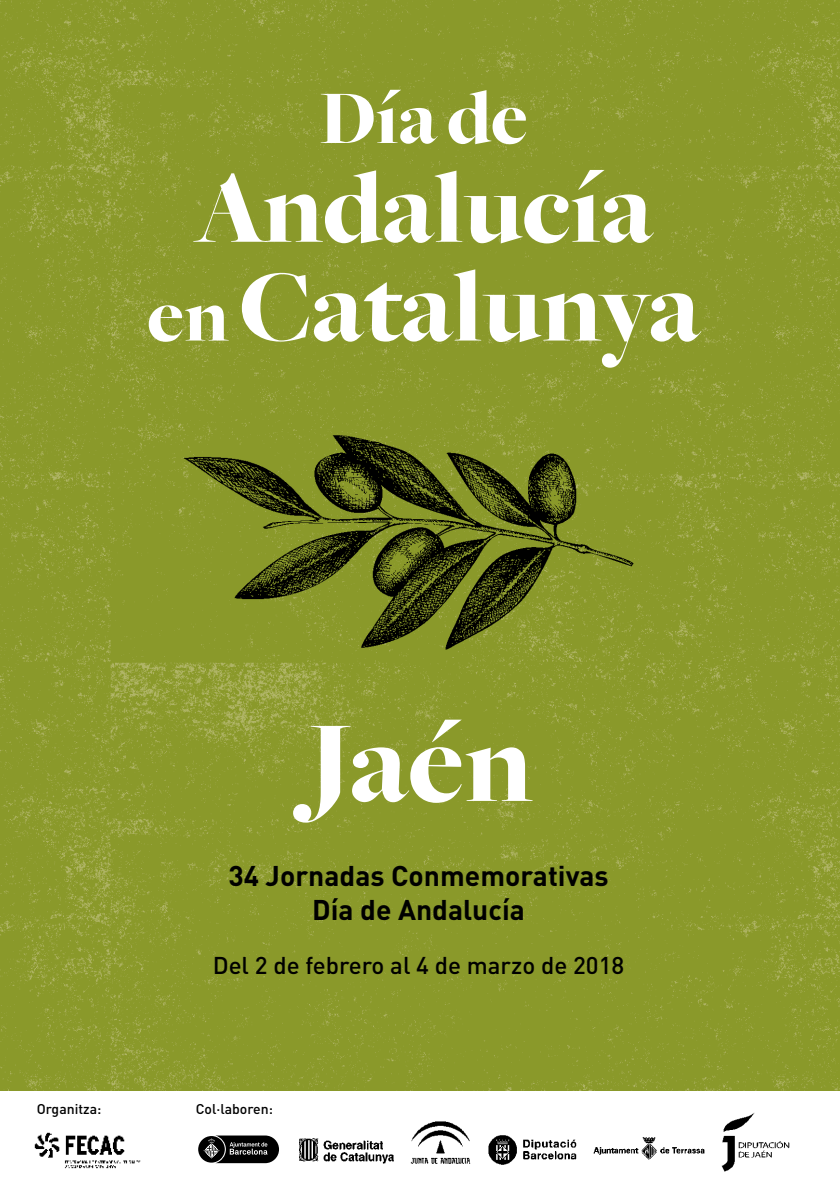
<style>
.page{position:relative;width:840px;height:1191px;background:#fff}
.page>*{position:absolute;margin:0;border:0;box-sizing:border-box;transform-origin:0 0}
.t1{font:900 120px "Freight Big";color:#fff}
.t2{font:900 106px "Freight Big";color:#fff}
.t3{font:900 78.6px "Freight Big";color:#fff}
.t4{font:700 28.2px "DIN";color:#000}
.t5{font:500 24px "DIN";color:#000}
.t6{font:500 14px "DIN";color:#000}
.s1{font-size:78.6px}
</style>
<div class="page">
<img style="left:0;top:0;width:839px;height:1090px">
<img style="left:142px;top:362px;width:520px;height:317px">
<img style="left:299px;top:1121px;width:406px;height:44px">
<img style="left:721px;top:1112px;width:69px;height:60px">
<img style="left:34px;top:1132px;width:107px;height:37px">
<svg style="left:198px;top:1136px;width:27px;height:26px"></svg>
<svg style="left:203px;top:1135px;width:76px;height:28px;background:#333"></svg>
<p class="t3" style="left:319px;top:76px;width:209px">Día de</p>
<p class="t2" style="left:194px;top:151px;width:459px">Andalucía</p>
<p class="t2" style="left:147px;top:250px;width:554px"><span class="s1">en</span> Catalunya</p>
<p class="t1" style="left:307px;top:698px;width:227px">Jaén</p>
<p class="t4" style="left:228px;top:857px;width:381px">34 Jornadas Conmemorativas</p>
<p class="t4" style="left:312px;top:891px;width:214px">Día de Andalucía</p>
<p class="t5" style="left:212px;top:949px;width:413px">Del 2 de febrero al 4 de marzo de 2018</p>
<p class="t6" style="left:37px;top:1099px;width:66px">Organitza:</p>
<p class="t6" style="left:196px;top:1099px;width:79px">Col·laboren:</p>
</div>
